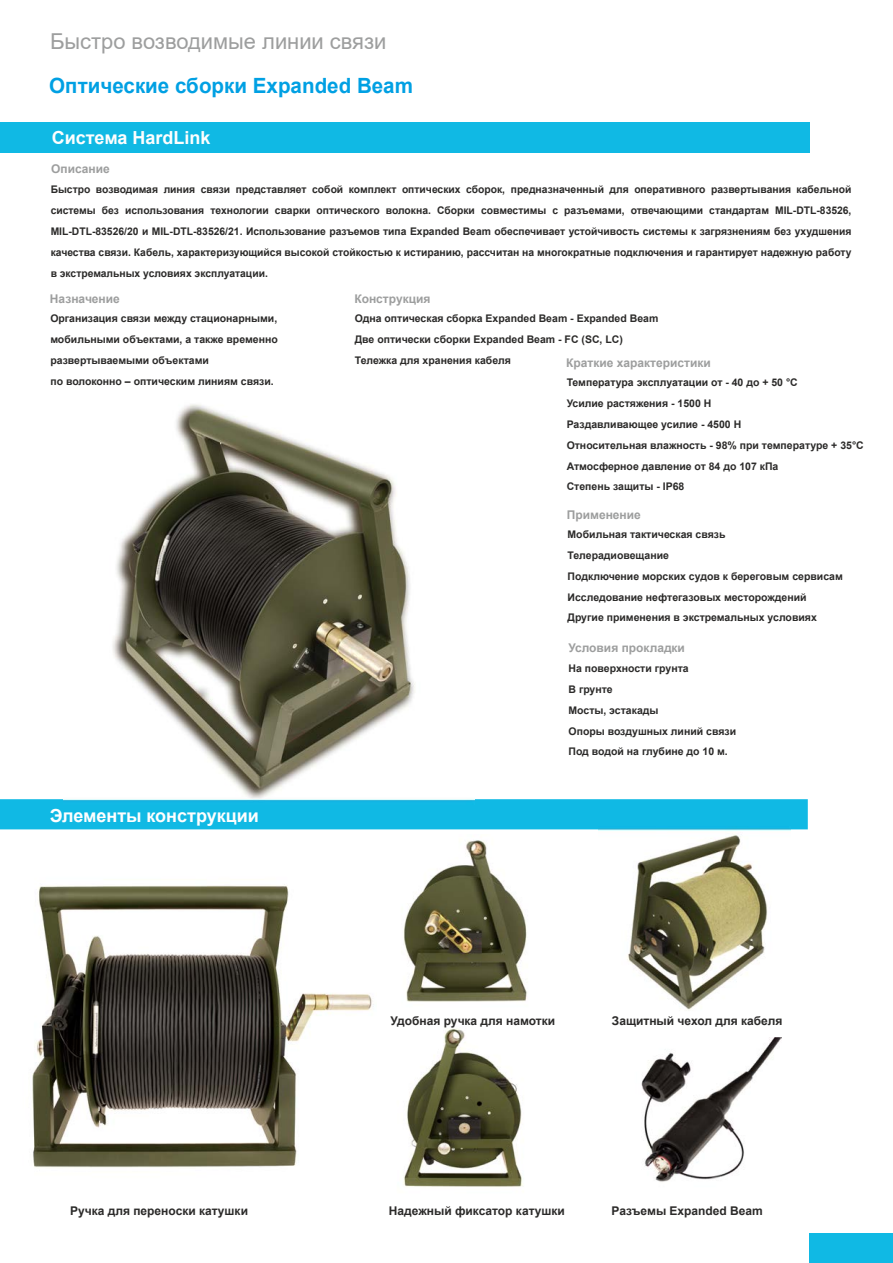
<style>
.page{position:relative;width:893px;height:1263px;background:#fff}
.page>*{position:absolute;margin:0;border:0;box-sizing:border-box;transform-origin:0 0}
.t1{font:21.9px "Arial";color:#9d9e9e}
.t2{font:700 21px "Arial";color:#00a0e3}
.t3{font:700 18px "Arial";color:#fefefe}
.t4{font:700 12px "Arial";color:#2b2a29}
.t5{font:700 12px "Arial";color:#9d9e9e}
.t6{font:700 10.5px/20.9px "Arial";color:#2b2a29}
</style>
<div class="page">
<div style="left:0;top:799px;width:808px;height:30px;background:#10b9e4"></div>
<div style="left:0;top:123px;width:810px;height:30px;background:#10b9e4"></div>
<div style="left:810px;top:1233px;width:83px;height:30px;background:#10b9e4"></div>
<img style="left:32px;top:884px;width:341px;height:284px">
<img style="left:403px;top:840px;width:124px;height:162px">
<img style="left:598px;top:828px;width:192px;height:182px">
<img style="left:403px;top:1028px;width:120px;height:159px">
<img style="left:641px;top:1038px;width:141px;height:144px">
<img style="left:64px;top:404px;width:411px;height:397px">
<h1 class="t1" style="left:50px;top:33px;width:338px">Быстро возводимые линии связи</h1>
<h2 class="t2" style="left:49px;top:78px;width:365px">Оптические сборки Expanded Beam</h2>
<h3 class="t3" style="left:52px;top:131px;width:160px">Система HardLink</h3>
<p class="t5" style="left:51px;top:164px;width:60px">Описание</p>
<p class="t6" style="left:51px;top:180px;width:802px;text-align:justify">Быстро возводимая линия связи представляет собой комплект оптических сборок, предназначенный для оперативного развертывания кабельной системы без использования технологии сварки оптического волокна. Сборки совместимы с разъемами, отвечающими стандартам MIL-DTL-83526, MIL-DTL-83526/20 и MIL-DTL-83526/21. Использование разъемов типа Expanded Beam обеспечивает устойчивость системы к загрязнениям без ухудшения качества связи. Кабель, характеризующийся высокой стойкостью к истиранию, рассчитан на многократные подключения и гарантирует надежную работу в экстремальных условиях эксплуатации.</p>
<p class="t5" style="left:50px;top:295px;width:72px">Назначение</p>
<p class="t6" style="left:50px;top:309px;width:229px">Организация связи между стационарными, мобильными объектами, а также временно развертываемыми объектами<br>по волоконно – оптическим линиям связи.</p>
<h3 class="t3" style="left:50px;top:809px;width:211px">Элементы конструкции</h3>
<p class="t5" style="left:354px;top:295px;width:78px">Конструкция</p>
<p class="t6" style="left:355px;top:309px;width:305px">Одна оптическая сборка Expanded Beam - Expanded Beam<br>Две оптически сборки Expanded Beam - FC (SC, LC)<br>Тележка для хранения кабеля</p>
<p class="t5" style="left:566px;top:358px;width:146px">Краткие характеристики</p>
<p class="t6" style="left:567px;top:373px;width:299px">Температура эксплуатации от - 40 до + 50 °С<br>Усилие растяжения - 1500 Н<br>Раздавливающее усилие - 4500 Н<br>Относительная влажность - 98% при температуре + 35°С Атмосферное давление от 84 до 107 кПа<br>Степень защиты - IP68</p>
<p class="t5" style="left:567px;top:511px;width:76px">Применение</p>
<p class="t6" style="left:568px;top:525px;width:277px">Мобильная тактическая связь<br>Телерадиовещание<br>Подключение морских судов к береговым сервисам Исследование нефтегазовых месторождений Другие применения в экстремальных условиях</p>
<p class="t5" style="left:568px;top:643px;width:118px">Условия прокладки</p>
<p class="t6" style="left:568px;top:659px;width:169px">На поверхности грунта<br>В грунте<br>Мосты, эстакады<br>Опоры воздушных линий связи<br>Под водой на глубине до 10 м.</p>
<p class="t4" style="left:390px;top:1016px;width:166px">Удобная ручка для намотки</p>
<p class="t4" style="left:612px;top:1016px;width:172px">Защитный чехол для кабеля</p>
<p class="t4" style="left:70px;top:1207px;width:179px">Ручка для переноски катушки</p>
<p class="t4" style="left:612px;top:1206px;width:153px">Разъемы Expanded Beam</p>
<p class="t4" style="left:389px;top:1206px;width:178px">Надежный фиксатор катушки</p>
</div>
